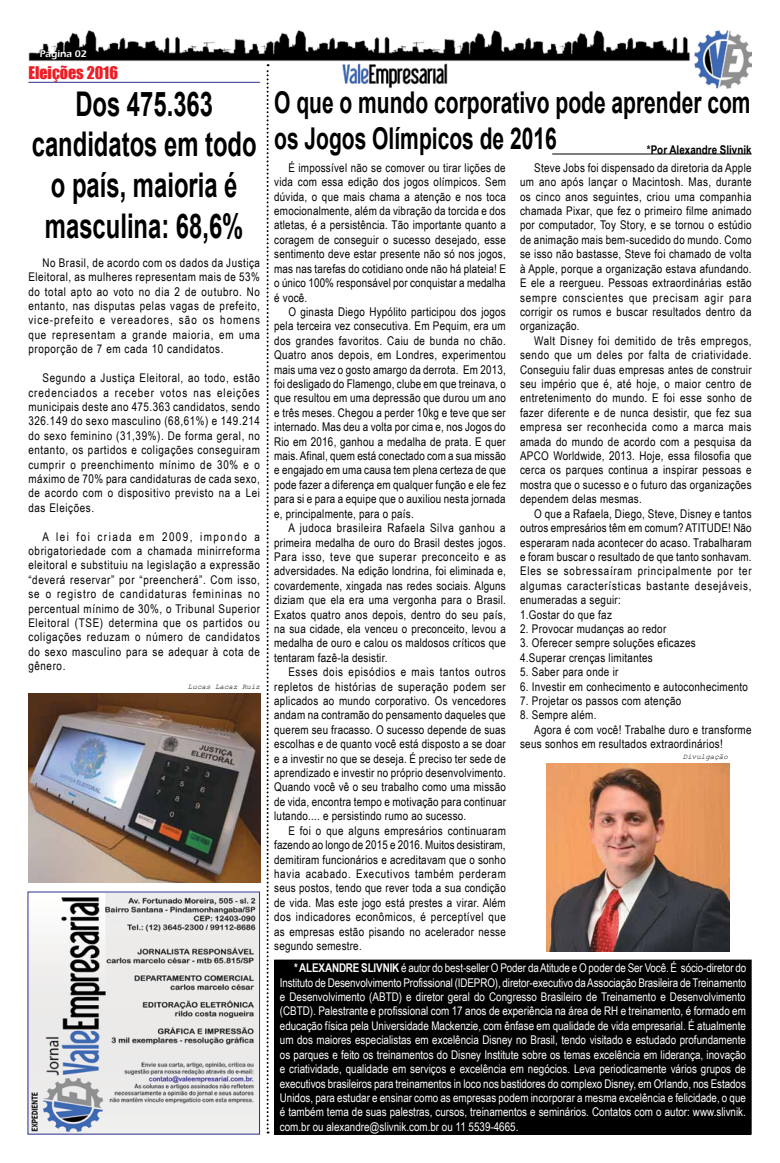
<style>
.page{position:relative;width:780px;height:1163px;background:#fff}
.page>*{position:absolute;margin:0;border:0;box-sizing:border-box;transform-origin:0 0}
.t1{font:700 34px/40.8px "Arial";color:#000;text-align:center;scale:.7 1}
.t2{font:700 30px/36px "Arial";color:#000;scale:.7 1}
.t3{font:16px "Impact";color:#ed1d24}
.t4{font:12px/14.4px "Arial Narrow";letter-spacing:.025em;color:#000;text-align:justify}
.t5{font:12px/14.4px "Arial Narrow";color:#fff;text-align:justify}
.t6{font:700 12px "Arial Narrow";color:#000}
.t7{font:600 10px "Eras ITC";color:#fff}
.t8{font:italic 7.5px "Courier New";color:#000}
.s1{font-weight:700}
</style>
<div class="page">
<div style="left:275px;top:959px;width:476px;height:174px;background:#000"></div>
<div style="left:274px;top:959px;width:477px;height:175px;border:1px solid #000"></div>
<img style="left:28px;top:30px;width:723px;height:59px">
<img style="left:29px;top:893px;width:229px;height:239px">
<hr style="left:28px;top:82px;width:232px;height:1px;background:#2e3092">
<svg style="left:266px;top:64px;width:2px;height:1069px"></svg>
<hr style="left:552px;top:153px;width:199px;height:1px;background:#000">
<img style="left:546px;top:763px;width:183px;height:188px">
<img style="left:28px;top:693px;width:232px;height:189px">
<p class="t7" style="left:40px;top:48px;width:49px">Página 02</p>
<h3 class="t3" style="left:28px;top:60px;width:91px">Eleições 2016</h3>
<h1 class="t1" style="left:32px;top:84px;width:323px">Dos 475.363 candidatos em todo o país, maioria é masculina: 68,6%</h1>
<p class="t4" style="left:28px;top:255px;width:233px;text-indent:14px">No Brasil, de acordo com os dados da Justiça Eleitoral, as mulheres representam mais de 53% do total apto ao voto no dia 2 de outubro. No entanto, nas disputas pelas vagas de prefeito, vice-prefeito e vereadores, são os homens que representam a grande maioria, em uma proporção de 7 em cada 10 candidatos.</p>
<p class="t4" style="left:28px;top:370px;width:233px;text-indent:14px">Segundo a Justiça Eleitoral, ao todo, estão credenciados a receber votos nas eleições municipais deste ano 475.363 candidatos, sendo 326.149 do sexo masculino (68,61%) e 149.214 do sexo feminino (31,39%). De forma geral, no entanto, os partidos e coligações conseguiram cumprir o preenchimento mínimo de 30% e o máximo de 70% para candidaturas de cada sexo, de acordo com o dispositivo previsto na a Lei das Eleições.</p>
<p class="t4" style="left:28px;top:529px;width:233px;text-indent:14px">A lei foi criada em 2009, impondo a obrigatoriedade com a chamada minirreforma eleitoral e substituiu na legislação a expressão “deverá reservar” por “preencherá”. Com isso, se o registro de candidaturas femininas no percentual mínimo de 30%, o Tribunal Superior Eleitoral (TSE) determina que os partidos ou coligações reduzam o número de candidatos do sexo masculino para se adequar à cota de gênero.</p>
<p class="t8" style="left:188px;top:681px;width:73px">Lucas Lacaz Ruiz</p>
<h2 class="t2" style="left:274px;top:86px;width:682px">O que o mundo corporativo pode aprender com os Jogos Olímpicos de 2016</h2>
<p class="t6" style="left:647px;top:140px;width:106px">*Por Alexandre Slivnik</p>
<p class="t4" style="left:274px;top:160px;width:233px;text-indent:14px">É impossível não se comover ou tirar lições de vida com essa edição dos jogos olímpicos. Sem dúvida, o que mais chama a atenção e nos toca emocionalmente, além da vibração da torcida e dos atletas, é a persistência. Tão importante quanto a coragem de conseguir o sucesso desejado, esse sentimento deve estar presente não só nos jogos, mas nas tarefas do cotidiano onde não há plateia! E o único 100% responsável por conquistar a medalha é você.</p>
<p class="t4" style="left:274px;top:304px;width:233px;text-indent:14px">O ginasta Diego Hypólito participou dos jogos pela terceira vez consecutiva. Em Pequim, era um dos grandes favoritos. Caiu de bunda no chão.<br>Quatro anos depois, em Londres, experimentou mais uma vez o gosto amargo da derrota. Em 2013, foi desligado do Flamengo, clube em que treinava, o que resultou em uma depressão que durou um ano e três meses. Chegou a perder 10kg e teve que ser internado. Mas deu a volta por cima e, nos Jogos do Rio em 2016, ganhou a medalha de prata. E quer mais. Afinal, quem está conectado com a sua missão e engajado em uma causa tem plena certeza de que pode fazer a diferença em qualquer função e ele fez para si e para a equipe que o auxiliou nesta jornada e, principalmente, para o país.</p>
<p class="t4" style="left:274px;top:520px;width:233px;text-indent:14px">A judoca brasileira Rafaela Silva ganhou a primeira medalha de ouro do Brasil destes jogos.<br>Para isso, teve que superar preconceito e as adversidades. Na edição londrina, foi eliminada e, covardemente, xingada nas redes sociais. Alguns diziam que ela era uma vergonha para o Brasil.<br>Exatos quatro anos depois, dentro do seu país, na sua cidade, ela venceu o preconceito, levou a medalha de ouro e calou os maldosos críticos que tentaram fazê-la desistir.</p>
<p class="t4" style="left:274px;top:664px;width:233px;text-indent:14px">Esses dois episódios e mais tantos outros repletos de histórias de superação podem ser aplicados ao mundo corporativo. Os vencedores andam na contramão do pensamento daqueles que querem seu fracasso. O sucesso depende de suas escolhas e de quanto você está disposto a se doar e a investir no que se deseja. É preciso ter sede de aprendizado e investir no próprio desenvolvimento.<br>Quando você vê o seu trabalho como uma missão de vida, encontra tempo e motivação para continuar lutando.... e persistindo rumo ao sucesso.</p>
<p class="t4" style="left:274px;top:823px;width:233px;text-indent:14px">E foi o que alguns empresários continuaram fazendo ao longo de 2015 e 2016. Muitos desistiram, demitiram funcionários e acreditavam que o sonho havia acabado. Executivos também perderam seus postos, tendo que rever toda a sua condição de vida. Mas este jogo está prestes a virar. Além dos indicadores econômicos, é perceptível que as empresas estão pisando no acelerador nesse segundo semestre.</p>
<p class="t4" style="left:520px;top:160px;width:233px;text-indent:14px">Steve Jobs foi dispensado da diretoria da Apple um ano após lançar o Macintosh. Mas, durante os cinco anos seguintes, criou uma companhia chamada Pixar, que fez o primeiro filme animado por computador, Toy Story, e se tornou o estúdio de animação mais bem-sucedido do mundo. Como se isso não bastasse, Steve foi chamado de volta à Apple, porque a organização estava afundando.<br>E ele a reergueu. Pessoas extraordinárias estão sempre conscientes que precisam agir para corrigir os rumos e buscar resultados dentro da organização.</p>
<p class="t4" style="left:520px;top:333px;width:233px;text-indent:14px">Walt Disney foi demitido de três empregos, sendo que um deles por falta de criatividade.<br>Conseguiu falir duas empresas antes de construir seu império que é, até hoje, o maior centro de entretenimento do mundo. E foi esse sonho de fazer diferente e de nunca desistir, que fez sua empresa ser reconhecida como a marca mais amada do mundo de acordo com a pesquisa da APCO Worldwide, 2013. Hoje, essa filosofia que cerca os parques continua a inspirar pessoas e mostra que o sucesso e o futuro das organizações dependem delas mesmas.</p>
<p class="t4" style="left:520px;top:506px;width:233px;text-align:left;text-indent:14px">O que a Rafaela, Diego, Steve, Disney e tantos outros empresários têm em comum? ATITUDE! Não esperaram nada acontecer do acaso. Trabalharam e foram buscar o resultado de que tanto sonhavam.<br>Eles se sobressaíram principalmente por ter algumas características bastante desejáveis, enumeradas a seguir:<br>1.Gostar do que faz</p>
<p class="t4" style="left:520px;top:621px;width:148px">2. Provocar mudanças ao redor</p>
<p class="t4" style="left:520px;top:635px;width:177px">3. Oferecer sempre soluções eficazes<br>4.Superar crenças limitantes</p>
<p class="t4" style="left:520px;top:664px;width:100px">5. Saber para onde ir</p>
<p class="t4" style="left:520px;top:679px;width:229px">6. Investir em conhecimento e autoconhecimento</p>
<p class="t4" style="left:520px;top:693px;width:163px">7. Projetar os passos com atenção</p>
<p class="t4" style="left:520px;top:707px;width:78px">8. Sempre além.</p>
<p class="t4" style="left:534px;top:722px;width:219px">Agora é com você! Trabalhe duro e transforme</p>
<p class="t4" style="left:520px;top:736px;width:204px">seus sonhos em resultados extraordinários!</p>
<p class="t8" style="left:683px;top:751px;width:46px">Divulgação</p>
<p class="t5" style="left:280px;top:960px;width:468px;text-indent:14px"><span class="s1">* Alexan dre Slivni k</span> é autor do best-seller O Poder da Atitude e O poder de Ser Você. É sócio-diretor do Instituto de Desenvolvimento Profissional (IDEPRO), diretor-executivo da Associação Brasileira de Treinamento e Desenvolvimento (ABTD) e diretor geral do Congresso Brasileiro de Treinamento e Desenvolvimento (CBTD). Palestrante e profissional com 17 anos de experiência na área de RH e treinamento, é formado em educação física pela Universidade Mackenzie, com ênfase em qualidade de vida empresarial. É atualmente um dos maiores especialistas em excelência Disney no Brasil, tendo visitado e estudado profundamente os parques e feito os treinamentos do Disney Institute sobre os temas excelência em liderança, inovação e criatividade, qualidade em serviços e excelência em negócios. Leva periodicamente vários grupos de executivos brasileiros para treinamentos in loco nos bastidores do complexo Disney, em Orlando, nos Estados Unidos, para estudar e ensinar como as empresas podem incorporar a mesma excelência e felicidade, o que é também tema de suas palestras, cursos, treinamentos e seminários. Contatos com o autor: www.slivnik. com.br ou alexandre@slivnik.com.br ou 11 5539-4665.</p>
</div>
